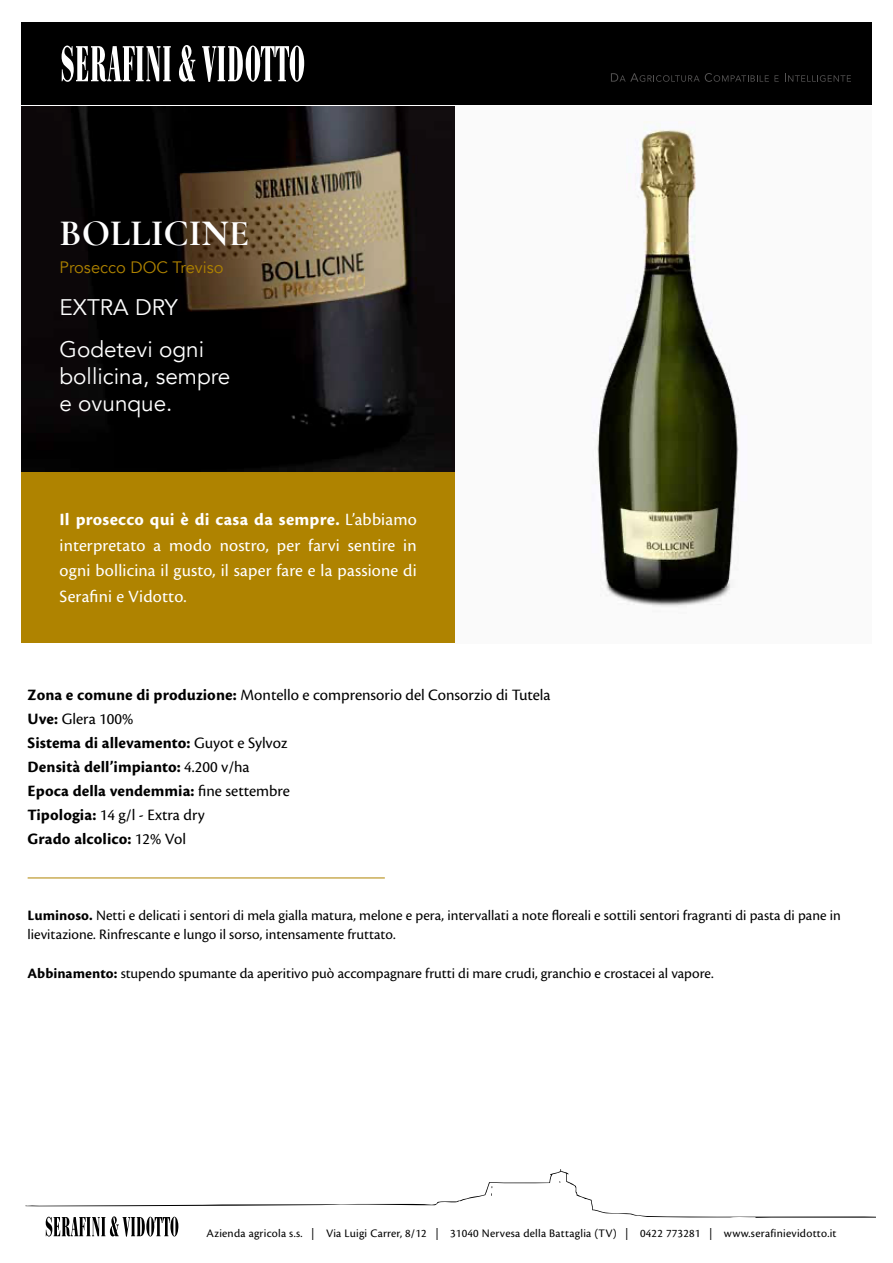
<style>
.page{position:relative;width:893px;height:1263px;background:#fff}
.page>*{position:absolute;margin:0;border:0;box-sizing:border-box;transform-origin:0 0}
.t1{font:700 37.2px "Cormorant Garamond";color:#fff}
.t2{font:22.5px/27px "Avenir";color:#fff}
.t3{font:18px/25.5px "Cronos Pro";letter-spacing:.01em;color:#fff;text-align:justify}
.t4{font:18px "Cronos Pro Bold Capt";letter-spacing:.015em;color:#fff}
.t5{font:16.5px/24px "Cronos Pro Bold Capt";color:#000}
.t6{font:16.5px/24px "Cronos Pro";color:#000}
.t7{font:16.5px "Avenir";color:#af8300}
.t8{font:15px/19.5px "Cronos Pro";color:#000}
.t9{font:12px "Cronos Pro";letter-spacing:.02em;color:#000}
.s1{font-family:"Cronos Pro"}
.s2{font-family:"Cronos Pro Bold Capt"}
</style>
<div class="page">
<div style="left:21px;top:467px;width:434px;height:176px;background:#af8300"></div>
<div style="left:21px;top:22px;width:851px;height:82px;background:#000"></div>
<img style="left:21px;top:106px;width:434px;height:366px">
<img style="left:596px;top:121px;width:143px;height:486px">
<hr style="left:28px;top:878px;width:357px;height:1px;background:#af8300">
<svg style="left:62px;top:46px;width:109px;height:36px"></svg>
<svg style="left:179px;top:45px;width:16px;height:37px"></svg>
<svg style="left:202px;top:46px;width:102px;height:36px"></svg>
<svg style="left:611px;top:73px;width:168px;height:9px"></svg>
<svg style="left:785px;top:73px;width:66px;height:9px"></svg>
<svg style="left:26px;top:1169px;width:850px;height:67px"></svg>
<h1 class="t1" style="left:60px;top:211px;width:191px">BOLLICINE</h1>
<p class="t7" style="left:60px;top:256px;width:166px">Prosecco DOC Treviso</p>
<h2 class="t2" style="left:60px;top:294px;width:120px">EXTRA DRY</h2>
<h2 class="t2" style="left:60px;top:337px;width:172px">Godetevi ogni bollicina, sempre e ovunque.</h2>
<p class="t4" style="left:60px;top:509px;width:359px">Il prosecco qui è di casa da sempre. <span class="s1">L’abbiamo</span></p>
<p class="t3" style="left:60px;top:533px;width:359px">interpretato a modo nostro, per farvi sentire in ogni bollicina il gusto, il saper fare e la passione di Serafini e Vidotto.</p>
<p class="t6" style="left:28px;top:683px;width:524px"><span class="s2">Zona e comune di produzione:</span> Montello e comprensorio del Consorzio di Tutela<br><span class="s2">Uve:</span> Glera 100%</p>
<p class="t5" style="left:28px;top:732px;width:264px">Sistema di allevamento: <span class="s1">Guyot e Sylvoz<br></span>Densità dell’impianto: <span class="s1">4.200 v/ha<br></span>Epoca della vendemmia: <span class="s1">fine settembre</span></p>
<p class="t6" style="left:28px;top:803px;width:179px"><span class="s2">Tipologia:</span> 14 g/l - Extra dry</p>
<p class="t5" style="left:28px;top:828px;width:160px">Grado alcolico: <span class="s1">12% Vol</span></p>
<p class="t8" style="left:28px;top:905px;width:815px"><span class="s2">Luminoso.</span> Netti e delicati i sentori di mela gialla matura, melone e pera, intervallati a note floreali e sottili sentori fragranti di pasta di pane in lievitazione. Rinfrescante e lungo il sorso, intensamente fruttato.</p>
<p class="t8" style="left:28px;top:964px;width:688px"><span class="s2">Abbinamento:</span> stupendo spumante da aperitivo può accompagnare frutti di mare crudi, granchio e crostacei al vapore.</p>
<p class="t9" style="left:206px;top:1226px;width:632px">Azienda agricola s.s. | Via Luigi Carrer, 8/12 | 31040 Nervesa della Battaglia (TV) | 0422 773281 | www.serafinievidotto.it</p>
</div>
